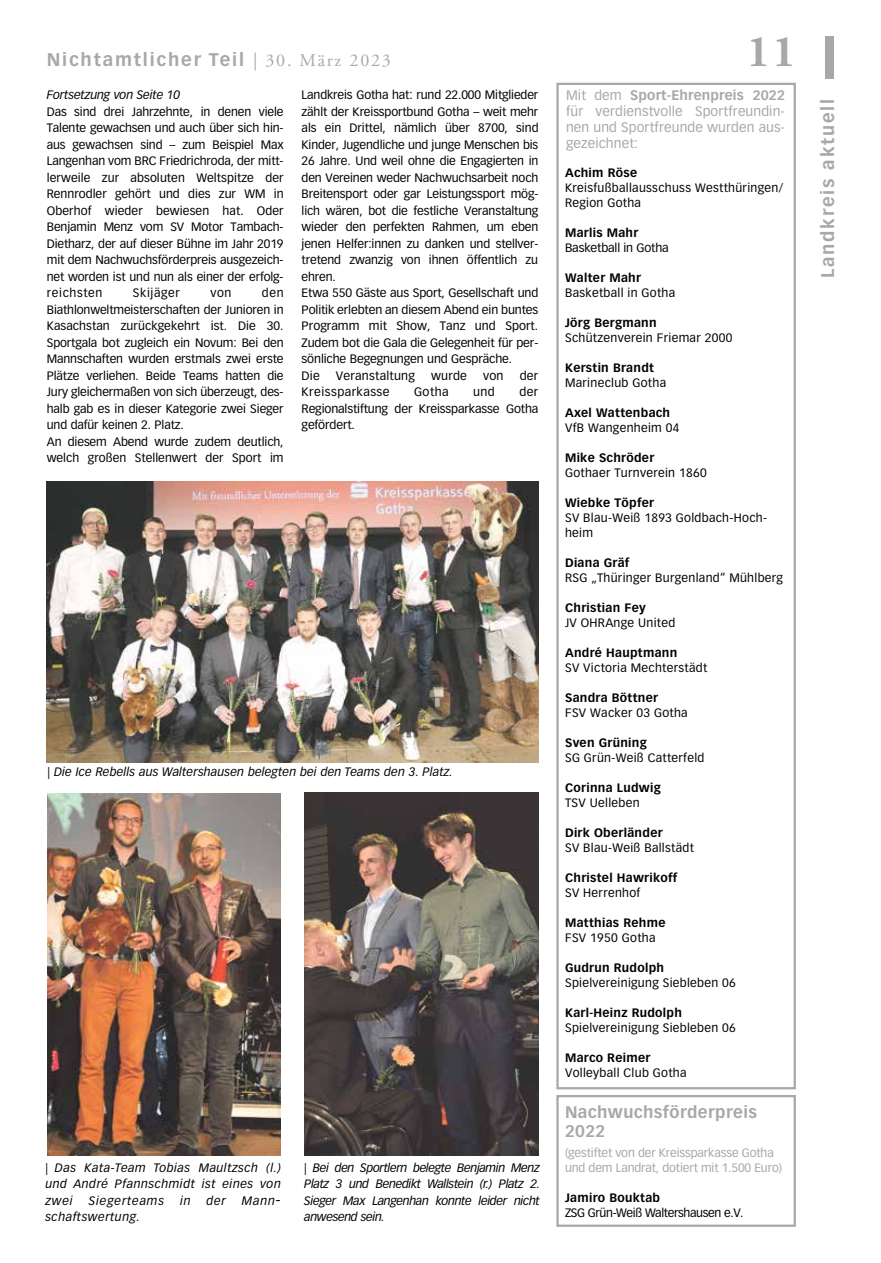
<style>
.page{position:relative;width:881px;height:1263px;background:#fff}
.page>*{position:absolute;margin:0;border:0;box-sizing:border-box;transform-origin:0 0}
.t1{font:700 45px "Adobe Garamond Pro";color:#a8a8a7}
.t2{font:700 18px "Vectora LT Pro";letter-spacing:.1em;color:#a8a8a7}
.t3{font:700 16.5px/19.8px "Vectora LT Pro";letter-spacing:.025em;color:#a8a8a7}
.t4{font:13.5px/16.2px "Vectora LT Pro";letter-spacing:.01em;color:#a8a8a7;text-align:justify}
.t5{font:12px/16.5px "Vectora LT Pro";letter-spacing:-.01em;color:#000;text-align:justify}
.t6{font:12px/15px "Vectora LT Pro";letter-spacing:.025em;color:#000}
.t7{font:700 12px "Vectora LT Pro";letter-spacing:.025em;color:#000}
.t8{font:italic 12px/16.5px "Vectora LT Pro";letter-spacing:.01em;color:#000;text-align:justify}
.t9{font:12px/15px "Vectora LT Pro";letter-spacing:-.01em;color:#a8a8a7}
.t10{font:12px "Vectora LT Pro";letter-spacing:-.03em;color:#000}
.t11{font:italic 12px "Vectora LT Pro";letter-spacing:-.01em;color:#000}
.t12{font:italic 12px "Vectora LT Pro";letter-spacing:.04em;color:#000}
.t13{font:12px "Vectora LT Pro";letter-spacing:.035em;color:#000}
.t14{font:12px "Vectora LT Pro";letter-spacing:.02em;color:#000}
.t15{font:italic 12px "Vectora LT Pro";letter-spacing:.065em;color:#000}
.t16{font:12px "Vectora LT Pro";letter-spacing:.05em;color:#000}
.s1{font-family:"Adobe Garamond Pro";font-weight:400}
.s2{font-size:15px}
.s3{font-weight:700}
</style>
<div class="page">
<div style="left:825px;top:36px;width:8px;height:43px;background:#a8a8a7"></div>
<div style="left:556px;top:83px;width:239px;height:1006px;border:2px solid #a8a8a7"></div>
<img style="left:47px;top:481px;width:491px;height:281px">
<img style="left:47px;top:793px;width:234px;height:362px">
<img style="left:304px;top:792px;width:234px;height:363px">
<div style="left:556px;top:1095px;width:239px;height:132px;border:2px solid #a8a8a7"></div>
<h2 class="t2" style="left:47px;top:49px;width:345px">Nichtamtlicher Teil <span class="s1">| 30. März 2023</span></h2>
<p class="t11" style="left:47px;top:88px;width:135px">Fortsetzung von Seite 10</p>
<p class="t5" style="left:47px;top:103px;width:238px">Das sind drei Jahrzehnte, in denen viele Talente gewachsen und auch über sich hin&shy;aus gewachsen sind – zum Beispiel Max Langenhan vom BRC Friedrichroda, der mitt&shy;lerweile zur absoluten Weltspitze der Rennrodler gehört und dies zur WM in Oberhof wieder bewiesen hat. Oder Benjamin Menz vom SV Motor Tambach-Dietharz, der auf dieser Bühne im Jahr 2019 mit dem Nachwuchsförderpreis ausgezeich&shy;net worden ist und nun als einer der erfolg&shy;reichsten</p>
<p class="t5" style="left:47px;top:285px;width:238px;text-align:left;text-indent:215px">den Biathlonweltmeisterschaften der Junioren in Kasachstan zurückgekehrt ist. Die 30.<br>Sportgala bot zugleich ein Novum: Bei den Mannschaften wurden erstmals zwei erste Plätze verliehen. Beide Teams hatten die Jury gleichermaßen von sich überzeugt, des&shy;halb gab es in dieser Kategorie zwei Sieger und dafür keinen 2. Platz.<br>An diesem Abend wurde zudem deutlich, welch großen Stellenwert der Sport im</p>
<p class="t16" style="left:133px;top:286px;width:48px">Skijäger</p>
<p class="t5" style="left:210px;top:285px;width:23px">von</p>
<p class="t5" style="left:301px;top:87px;width:238px;text-align:left">Landkreis Gotha hat: rund 22.000 Mitglieder zählt der Kreissportbund Gotha – weit mehr als ein Drittel, nämlich über 8700, sind Kinder, Jugendliche und junge Menschen bis 26 Jahre. Und weil ohne die Engagierten in den Vereinen weder Nachwuchsarbeit noch Breitensport oder gar Leistungssport mög&shy;lich wären, bot die festliche Veranstaltung wieder den perfekten Rahmen, um eben jenen Helfer:innen zu danken und stellver&shy;tretend zwanzig von ihnen öffentlich zu ehren.<br>Etwa 550 Gäste aus Sport, Gesellschaft und Politik erlebten an diesem Abend ein buntes Programm mit Show, Tanz und Sport.<br>Zudem bot die Gala die Gelegenheit für per&shy;sönliche Begegnungen und Gespräche.<br>Die</p>
<p class="t14" style="left:336px;top:368px;width:80px">Veranstaltung</p>
<p class="t5" style="left:431px;top:367px;width:37px">wurde</p>
<p class="t5" style="left:483px;top:367px;width:22px">von</p>
<p class="t5" style="left:519px;top:367px;width:20px">der</p>
<p class="t13" style="left:301px;top:385px;width:89px">Kreissparkasse</p>
<p class="t5" style="left:414px;top:384px;width:36px">Gotha</p>
<p class="t5" style="left:473px;top:384px;width:23px">und</p>
<p class="t5" style="left:301px;top:384px;width:238px;text-indent:218px">der Regionalstiftung der Kreissparkasse Gotha gefördert.</p>
<p class="t8" style="left:47px;top:763px;width:407px">| Die Ice Rebells aus Waltershausen belegten bei den Teams den 3. Platz.</p>
<p class="t8" style="left:45px;top:1159px;width:237px">| Das Kata-Team Tobias Maultzsch (l.) und André Pfannschmidt ist eines von zwei</p>
<p class="t15" style="left:89px;top:1193px;width:77px">Siegerteams</p>
<p class="t8" style="left:180px;top:1192px;width:12px">in</p>
<p class="t8" style="left:206px;top:1192px;width:21px">der</p>
<p class="t8" style="left:242px;top:1192px;width:40px">Mann<span class="s2">-</span></p>
<p class="t12" style="left:45px;top:1210px;width:96px">schaftswertung.</p>
<p class="t8" style="left:304px;top:1159px;width:237px">| Bei den Sportlern belegte Benjamin Menz Platz 3 und Benedikt Wallstein (r.) Platz 2.<br>Sieger Max Langenhan konnte leider nicht anwesend sein.</p>
<h1 class="t1" style="left:746px;top:25px;width:51px">11</h1>
<p class="t4" style="left:566px;top:87px;width:220px">Mit dem <span class="s3">Sport-Ehrenpreis 2022 </span>für verdienstvolle Sportfreundin&shy;nen und Sportfreunde wurden aus&shy;gezeichnet:</p>
<p class="t7" style="left:564px;top:165px;width:74px">Achim Röse</p>
<p class="t6" style="left:564px;top:180px;width:219px">Kreisfußballausschuss Westthüringen/<br>Region Gotha</p>
<p class="t7" style="left:564px;top:225px;width:75px">Marlis Mahr</p>
<p class="t5" style="left:565px;top:239px;width:105px">Basketball in Gotha</p>
<p class="t7" style="left:565px;top:270px;width:77px">Walter Mahr</p>
<p class="t6" style="left:565px;top:285px;width:112px">Basketball in Gotha</p>
<p class="t7" style="left:565px;top:315px;width:93px">Jörg Bergmann</p>
<p class="t6" style="left:565px;top:330px;width:169px">Schützenverein Friemar 2000</p>
<p class="t7" style="left:565px;top:360px;width:91px">Kerstin Brandt</p>
<p class="t6" style="left:565px;top:375px;width:102px">Marineclub Gotha</p>
<p class="t7" style="left:565px;top:405px;width:107px">Axel Wattenbach</p>
<p class="t6" style="left:565px;top:420px;width:116px">VfB Wangenheim 04</p>
<p class="t7" style="left:565px;top:450px;width:91px">Mike Schröder</p>
<p class="t6" style="left:565px;top:465px;width:143px">Gothaer Turnverein 1860</p>
<p class="t7" style="left:565px;top:495px;width:90px">Wiebke Töpfer</p>
<p class="t6" style="left:565px;top:510px;width:203px">SV Blau-Weiß 1893 Goldbach-Hoch&shy;heim</p>
<p class="t7" style="left:565px;top:555px;width:66px">Diana Gräf</p>
<p class="t6" style="left:565px;top:570px;width:219px">RSG „Thüringer Burgenland“ Mühlberg</p>
<p class="t7" style="left:565px;top:600px;width:82px">Christian Fey</p>
<p class="t6" style="left:565px;top:615px;width:112px">JV OHRAnge United</p>
<p class="t7" style="left:565px;top:645px;width:114px">André Hauptmann</p>
<p class="t6" style="left:565px;top:660px;width:144px">SV Victoria Mechterstädt</p>
<p class="t7" style="left:565px;top:690px;width:95px">Sandra Böttner</p>
<p class="t6" style="left:565px;top:705px;width:124px">FSV Wacker 03 Gotha</p>
<p class="t7" style="left:565px;top:735px;width:83px">Sven Grüning</p>
<p class="t6" style="left:565px;top:750px;width:141px">SG Grün-Weiß Catterfeld</p>
<p class="t7" style="left:565px;top:780px;width:97px">Corinna Ludwig</p>
<p class="t6" style="left:565px;top:795px;width:76px">TSV Uelleben</p>
<p class="t7" style="left:565px;top:825px;width:99px">Dirk Oberländer</p>
<p class="t6" style="left:565px;top:840px;width:130px">SV Blau-Weiß Ballstädt</p>
<p class="t7" style="left:565px;top:870px;width:114px">Christel Hawrikoff</p>
<p class="t6" style="left:565px;top:885px;width:77px">SV Herrenhof</p>
<p class="t7" style="left:565px;top:915px;width:102px">Matthias Rehme</p>
<p class="t6" style="left:565px;top:930px;width:92px">FSV 1950 Gotha</p>
<p class="t7" style="left:565px;top:960px;width:101px">Gudrun Rudolph</p>
<p class="t6" style="left:565px;top:975px;width:172px">Spielvereinigung Siebleben 06</p>
<p class="t7" style="left:565px;top:1005px;width:118px">Karl-Heinz Rudolph</p>
<p class="t6" style="left:565px;top:1020px;width:172px">Spielvereinigung Siebleben 06</p>
<p class="t7" style="left:565px;top:1050px;width:87px">Marco Reimer</p>
<p class="t6" style="left:565px;top:1065px;width:123px">Volleyball Club Gotha</p>
<h3 class="t3" style="left:565px;top:1102px;width:193px">Nachwuchsförderpreis<br>2022</h3>
<p class="t9" style="left:565px;top:1145px;width:218px">(gestiftet von der Kreissparkasse Gotha und dem Landrat, dotiert mit 1.500 Euro)</p>
<p class="t7" style="left:565px;top:1190px;width:97px">Jamiro Bouktab</p>
<p class="t10" style="left:565px;top:1206px;width:180px">ZSG Grün-Weiß Waltershausen e.V.</p>
<h2 class="t2" style="left:816px;top:278px;width:181px;rotate:-90deg">Landkreis aktuell</h2>
</div>
